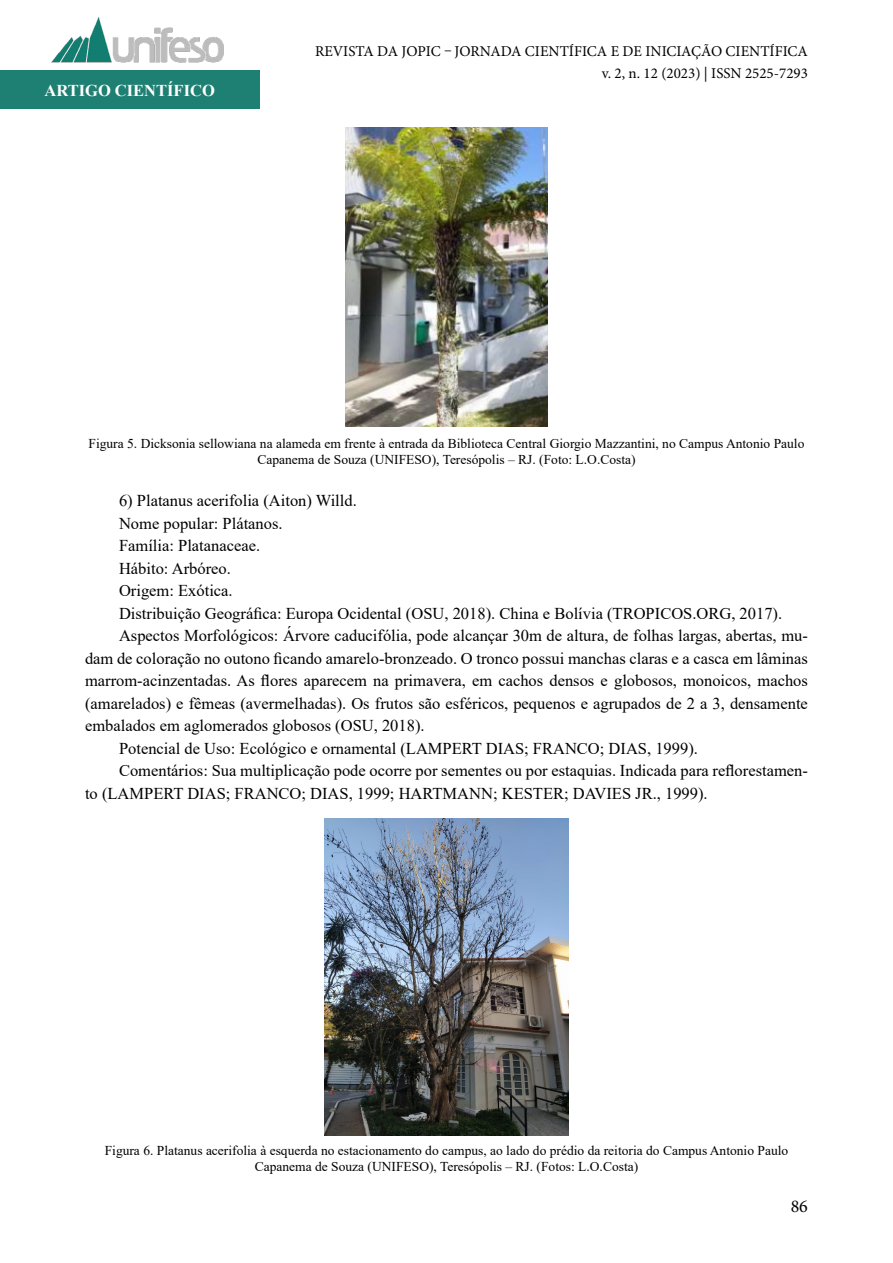
<style>
.page{position:relative;width:893px;height:1263px;background:#fff}
.page>*{position:absolute;margin:0;border:0;box-sizing:border-box;transform-origin:0 0}
.t1{font:18px "Minion Pro";color:#000}
.t2{font:16.5px "Times New Roman";color:#000}
.t3{font:700 16.5px "Times New Roman";color:#fff}
.t4{font:15px/22.5px "Minion Pro";color:#000;text-align:right}
.t5{font:13.5px/16.2px "Times New Roman";color:#000;text-align:center}
</style>
<div class="page">
<div style="left:0;top:71px;width:259px;height:38px;background:#1e8072"></div>
<img style="left:51px;top:17px;width:173px;height:54px">
<img style="left:345px;top:128px;width:203px;height:298px">
<img style="left:325px;top:818px;width:243px;height:317px">
<p class="t3" style="left:44px;top:78px;width:172px">ARTIGO CIENTÍFICO</p>
<p class="t4" style="left:315px;top:40px;width:494px">REVISTA DA JOPIC – JORNADA CIENTÍFICA E DE INICIAÇÃO CIENTÍFICA v. 2, n. 12 (2023) | ISSN 2525-7293</p>
<p class="t5" style="left:89px;top:435px;width:717px">Figura 5. Dicksonia sellowiana na alameda em frente à entrada da Biblioteca Central Giorgio Mazzantini, no Campus Antonio Paulo<br>Capanema de Souza (UNIFESO), Teresópolis – RJ. (Foto: L.O.Costa)</p>
<p class="t2" style="left:119px;top:489px;width:239px">6) Platanus acerifolia (Aiton) Willd.</p>
<p class="t2" style="left:119px;top:511px;width:165px">Nome popular: Plátanos.</p>
<p class="t2" style="left:119px;top:534px;width:143px">Família: Platanaceae.</p>
<p class="t2" style="left:119px;top:556px;width:113px">Hábito: Arbóreo.</p>
<p class="t2" style="left:119px;top:579px;width:115px">Origem: Exótica.</p>
<p class="t2" style="left:119px;top:601px;width:665px">Distribuição Geográfica: Europa Ocidental (OSU, 2018). China e Bolívia (TROPICOS.ORG, 2017).</p>
<p class="t2" style="left:119px;top:624px;width:690px">Aspectos Morfológicos: Árvore caducifólia, pode alcançar 30m de altura, de folhas largas, abertas, mu-</p>
<p class="t2" style="left:85px;top:646px;width:724px">dam de coloração no outono ficando amarelo-bronzeado. O tronco possui manchas claras e a casca em lâminas</p>
<p class="t2" style="left:85px;top:669px;width:724px">marrom-acinzentadas. As flores aparecem na primavera, em cachos densos e globosos, monoicos, machos</p>
<p class="t2" style="left:85px;top:691px;width:724px">(amarelados) e fêmeas (avermelhadas). Os frutos são esféricos, pequenos e agrupados de 2 a 3, densamente</p>
<p class="t2" style="left:85px;top:714px;width:341px">embalados em aglomerados globosos (OSU, 2018).</p>
<p class="t2" style="left:119px;top:736px;width:580px">Potencial de Uso: Ecológico e ornamental (LAMPERT DIAS; FRANCO; DIAS, 1999).</p>
<p class="t2" style="left:119px;top:759px;width:690px">Comentários: Sua multiplicação pode ocorre por sementes ou por estaquias. Indicada para reflorestamen-</p>
<p class="t2" style="left:85px;top:781px;width:624px">to (LAMPERT DIAS; FRANCO; DIAS, 1999; HARTMANN; KESTER; DAVIES JR., 1999).</p>
<p class="t5" style="left:105px;top:1142px;width:685px">Figura 6. Platanus acerifolia à esquerda no estacionamento do campus, ao lado do prédio da reitoria do Campus Antonio Paulo<br>Capanema de Souza (UNIFESO), Teresópolis – RJ. (Fotos: L.O.Costa)</p>
<p class="t1" style="left:791px;top:1194px;width:19px">86</p>
</div>
